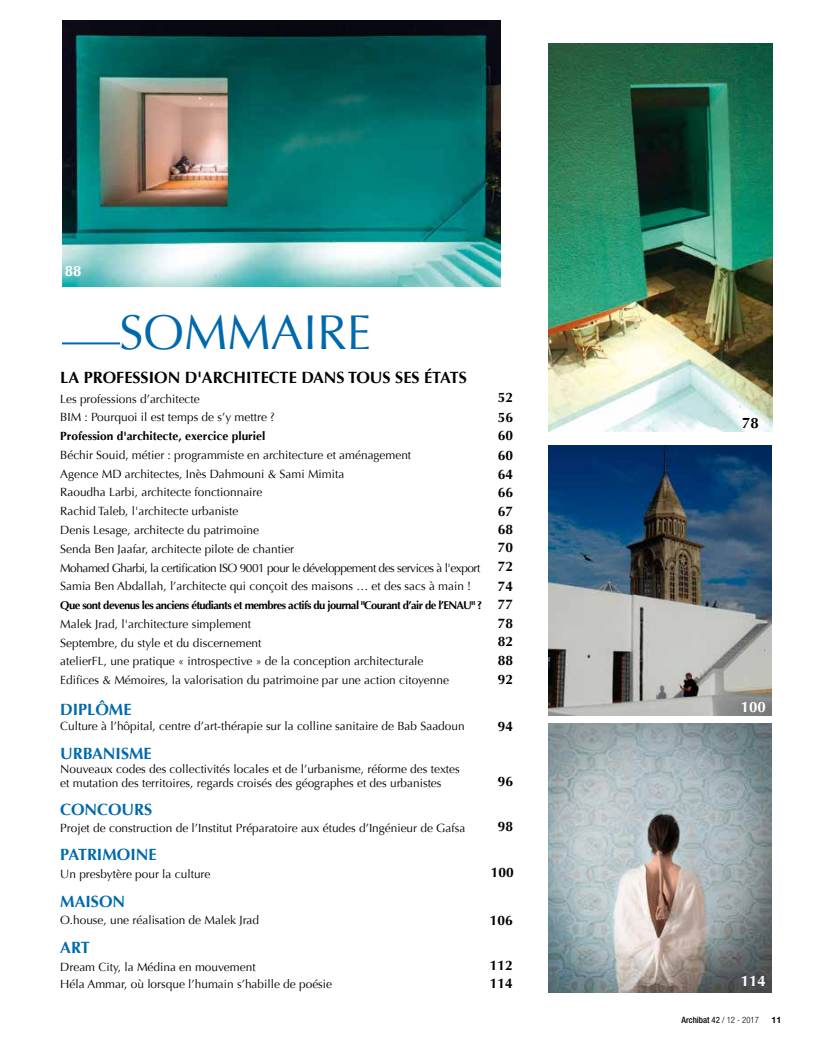
<style>
.page{position:relative;width:815px;height:1053px;background:#fff}
.page>*{position:absolute;margin:0;border:0;box-sizing:border-box;transform-origin:0 0}
.t1{font:48.75px "Optima";color:#0069ad}
.t2{font:700 16.25px "Optima";color:#0069ad}
.t3{font:700 16.25px "Optima";color:#000}
.t4{font:700 15px "Optima";color:#fff}
.t5{font:700 15px "Optima";color:#000}
.t6{font:700 13.75px/18.5px "Optima";color:#000}
.t7{font:11.88px/18.8px "Optima";color:#000}
.t8{font:700 11.25px "Optima";letter-spacing:-.05em;color:#000}
.t9{font:500 condensed 8.75px "Helvetica Neue LT Pro";color:#000}
.t10{font:700 8.75px "Helvetica Neue";color:#000}
.s1{font-weight:700}
.s2{font-weight:400}
.s3{font-weight:300}
</style>
<div class="page">
<img style="left:548px;top:43px;width:224px;height:388px">
<img style="left:62px;top:21px;width:438px;height:266px">
<hr style="left:62px;top:342px;width:58px;height:2px;background:#0069ad">
<img style="left:548px;top:723px;width:224px;height:269px">
<img style="left:548px;top:446px;width:224px;height:269px">
<p class="t4" style="left:65px;top:262px;width:18px">88</p>
<p class="t1" style="left:119px;top:304px;width:253px">SOMMAIRE</p>
<p class="t3" style="left:60px;top:367px;width:408px">La profession d'architecte dans tous ses états</p>
<p class="t7" style="left:60px;top:389px;width:422px">Les professions d’architecte<br>BIM : Pourquoi il est temps de s’y mettre ?<br><span class="s1">Profession d'architecte, exercice pluriel<br></span>Béchir Souid, métier : programmiste en architecture et aménagement<br>Agence MD architectes, Inès Dahmouni &amp; Sami Mimita<br>Raoudha Larbi, architecte fonctionnaire<br>Rachid Taleb, l'architecte urbaniste<br>Denis Lesage, architecte du patrimoine<br>Senda Ben Jaafar, architecte pilote de chantier<br>Mohamed Gharbi, la certification i So 9001 pour le développement des services à l'export Samia Ben Abdallah, l’architecte qui conçoit des maisons … et des sacs à main !</p>
<p class="t8" style="left:60px;top:598px;width:391px">Que sont devenus les anciens étudiants et membres actifs du journal "Courant d’air de l’ENAU</p>
<p class="t8" style="left:471px;top:598px;width:12px">" ?</p>
<p class="t7" style="left:60px;top:614px;width:390px">Malek Jrad, l'architecture simplement<br>Septembre, du style et du discernement<br>atelierFL, une pratique « introspective » de la conception architecturale Edifices &amp; Mémoires, la valorisation du patrimoine par une action citoyenne</p>
<p class="t2" style="left:60px;top:700px;width:73px">Diplôme</p>
<p class="t7" style="left:60px;top:717px;width:406px">Culture à l’hôpital, centre d’art-thérapie sur la colline sanitaire de Bab Saadoun</p>
<p class="t2" style="left:60px;top:744px;width:93px">U rbanisme</p>
<p class="t7" style="left:60px;top:762px;width:401px;line-height:13.8px">Nouveaux codes des collectivités locales et de l’urbanisme, réforme des textes et mutation des territoires, regards croisés des géographes et des urbanistes</p>
<p class="t2" style="left:60px;top:800px;width:94px">Concours</p>
<p class="t7" style="left:60px;top:818px;width:407px">Projet de construction de l’Institut Préparatoire aux études d’Ingénieur de Gafsa</p>
<p class="t2" style="left:60px;top:845px;width:98px">Patrimoine</p>
<p class="t7" style="left:60px;top:864px;width:152px">Un presbytère pour la culture</p>
<p class="t2" style="left:60px;top:891px;width:67px">Maison</p>
<p class="t7" style="left:60px;top:910px;width:200px">O.house, une réalisation de Malek Jrad</p>
<p class="t2" style="left:60px;top:937px;width:31px">Art</p>
<p class="t7" style="left:60px;top:957px;width:273px;line-height:17.5px">Dream City, la Médina en mouvement<br>Héla Ammar, où lorsque l’humain s’habille de poésie</p>
<p class="t6" style="left:498px;top:387px;width:17px;line-height:20px">52<br>56</p>
<p class="t6" style="left:498px;top:426px;width:17px;text-align:justify">60<br>60<br>64<br>66<br>67<br>68<br>70</p>
<p class="t6" style="left:498px;top:557px;width:17px;text-align:justify">72<br>74<br>77<br>78<br>82<br>88<br>92</p>
<p class="t6" style="left:498px;top:717px;width:17px">94</p>
<p class="t6" style="left:498px;top:772px;width:17px">96</p>
<p class="t6" style="left:498px;top:817px;width:17px">98</p>
<p class="t6" style="left:491px;top:863px;width:24px">100</p>
<p class="t6" style="left:490px;top:910px;width:24px">106</p>
<p class="t6" style="left:490px;top:956px;width:24px;line-height:17.8px">112<br>114</p>
<p class="t5" style="left:742px;top:414px;width:18px">78</p>
<p class="t4" style="left:741px;top:697px;width:27px">100</p>
<p class="t4" style="left:741px;top:972px;width:27px">114</p>
<p class="t9" style="left:682px;top:1014px;width:79px">Archibat <span class="s2">42</span> <span class="s3">/ 12 - 2017</span></p>
<p class="t10" style="left:772px;top:1012px;width:11px">11</p>
</div>
